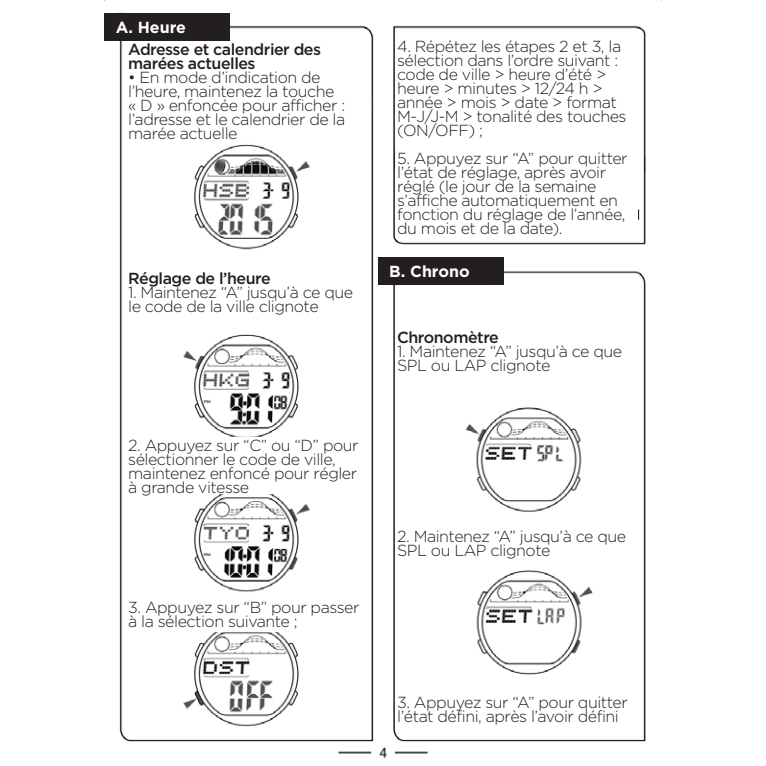
<style>
.page{position:relative;width:766px;height:766px;background:#fff}
.page>*{position:absolute;margin:0;border:0;box-sizing:border-box;transform-origin:0 0}
.t1{font:300 16px/14px "Gotham";letter-spacing:-.03em;color:#231f20}
.t2{font:500 16px/14px "Gotham";letter-spacing:-.03em;color:#231f20}
.t3{font:700 16px "Gotham";color:#fff}
</style>
<div class="page">
<img style="left:104px;top:0;width:542px;height:759px">
<div style="left:104px;top:13px;width:126px;height:27px;background:#231f20"></div>
<div style="left:378px;top:257px;width:125px;height:27px;background:#231f20"></div>
<div style="left:128px;top:42px;width:240px;height:97px;background:#fff"></div>
<div style="left:397px;top:301px;width:240px;height:98px;background:#fff"></div>
<div style="left:128px;top:254px;width:240px;height:75px;background:#fff"></div>
<div style="left:128px;top:437px;width:240px;height:56px;background:#fff"></div>
<div style="left:397px;top:519px;width:240px;height:45px;background:#fff"></div>
<div style="left:397px;top:684px;width:240px;height:46px;background:#fff"></div>
<div style="left:397px;top:31px;width:240px;height:209px;background:#fff"></div>
<div style="left:128px;top:594px;width:240px;height:37px;background:#fff"></div>
<div style="left:144px;top:326px;width:52px;height:20px;background:#fff"></div>
<p class="t3" style="left:116px;top:17px;width:72px">A. Heure</p>
<p class="t2" style="left:128px;top:42px;width:194px">Adresse et calendrier des marées actuelles</p>
<p class="t1" style="left:128px;top:70px;width:218px">• En mode d’indication de l’heure, maintenez la touche « D » enfoncée pour afficher : l’adresse et le calendrier de la marée actuelle</p>
<p class="t2" style="left:128px;top:271px;width:144px">Réglage de l’heure</p>
<p class="t1" style="left:128px;top:285px;width:226px">1. Maintenez “A” jusqu’à ce que le code de la ville clignote</p>
<p class="t1" style="left:128px;top:438px;width:232px">2. Appuyez sur “C” ou “D” pour sélectionner le code de ville, maintenez enfoncé pour régler à grande vitesse</p>
<p class="t1" style="left:128px;top:600px;width:233px">3. Appuyez sur “B” pour passer à la sélection suivante ;</p>
<p class="t1" style="left:397px;top:39px;width:231px">4. Répétez les étapes 2 et 3, la sélection dans l’ordre suivant : code de ville &gt; heure d’été &gt; heure &gt; minutes &gt; 12/24 h &gt; année &gt; mois &gt; date &gt; format<br>M-J/J-M &gt; tonalité des touches (ON/OFF) ;</p>
<p class="t1" style="left:397px;top:151px;width:232px">5. Appuyez sur “A” pour quitter l’état de réglage, après avoir réglé (le jour de la semaine s’affiche automatiquement en fonction du réglage de l’année, du mois et de la date).</p>
<p class="t3" style="left:389px;top:261px;width:82px">B. Chrono</p>
<p class="t2" style="left:397px;top:329px;width:103px">Chronomètre</p>
<p class="t1" style="left:397px;top:343px;width:226px">1. Maintenez “A” jusqu’à ce que<br>SPL ou LAP clignote</p>
<p class="t1" style="left:397px;top:529px;width:230px">2. Maintenez “A” jusqu’à ce que<br>SPL ou LAP clignote</p>
<p class="t1" style="left:397px;top:694px;width:232px">3. Appuyez sur “A” pour quitter l’état défini, après l’avoir défini</p>
</div>
